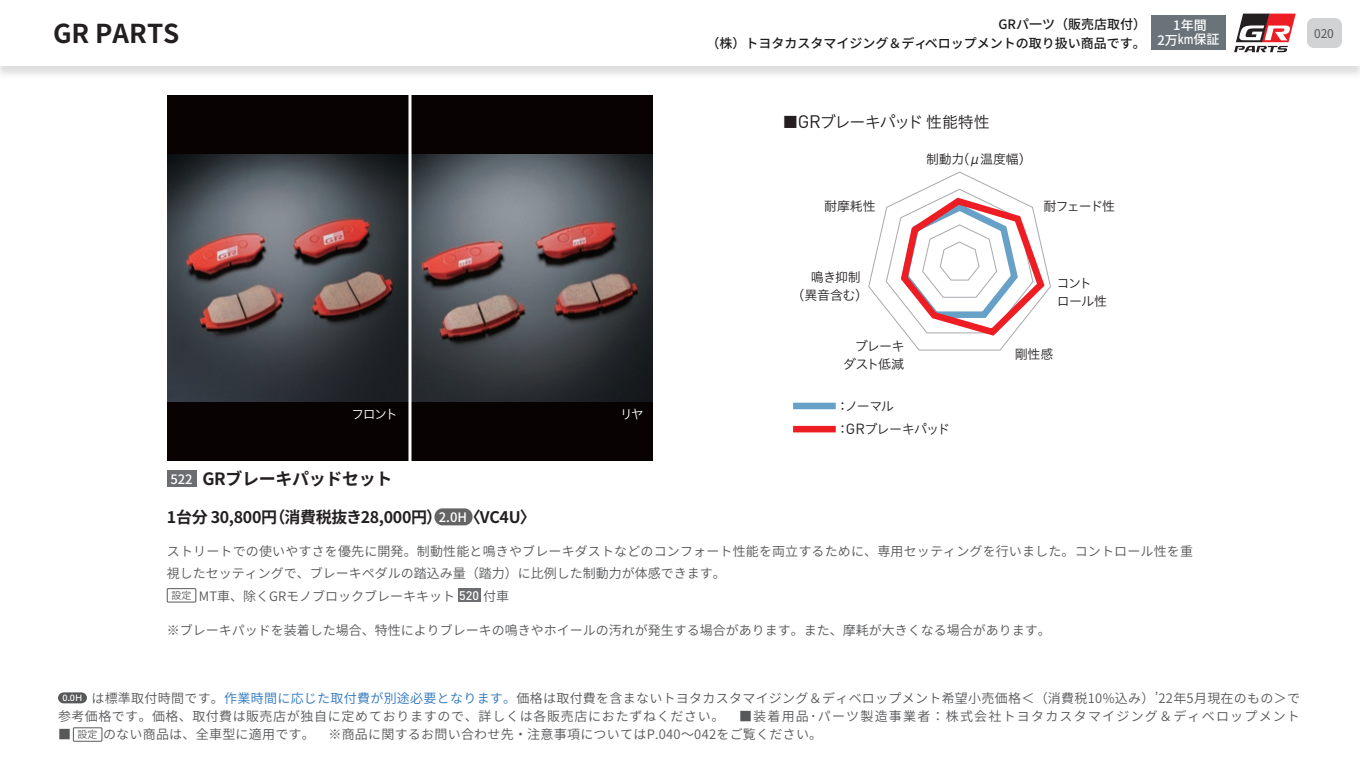
<style>
.page{position:relative;width:1360px;height:765px;background:#fff}
.page>*{position:absolute;margin:0;border:0;box-sizing:border-box;transform-origin:0 0}
.t1{font:700 26px "Noto Sans CJ Kjp";color:#231f20}
.t2{font:700 17px "Noto Sans CJ Kjp";letter-spacing:-.02em;color:#231f20}
.t3{font:700 16px "Noto Sans CJ Kjp";letter-spacing:-.02em;color:#231f20}
.t4{font:16px "Hiragino UD Sans Std N W3";letter-spacing:-.055em;color:#231f20}
.t5{font:600 13px/18px "Noto Sans CJ Kjp";letter-spacing:.02em;color:#57585a}
.t6{font:600 13px "Noto Sans CJ Kjp";color:#57585a}
.t7{font:13px/18px "Hiragino UD Sans Std N W3";letter-spacing:-.055em;color:#231f20}
.t8{font:500 13px/19px "Noto Sans CJ Kjp";color:#1c1c1c;text-align:right}
.t9{font:13px/18px "Hiragino UD Sans Std N W3";letter-spacing:-.025em;color:#231f20}
.t10{font:500 13px/14.1px "Noto Sans CJ Kjp";color:#fff;text-align:center}
.t11{font:13px "Hiragino UD Sans Std N W3";letter-spacing:-.13em;color:#fff}
.t12{font:12px "Noto Sans CJ Kjp";color:#57585a}
.s1{font-family:"DIN";font-size:17.9px}
.s2{font-family:"DIN";font-size:14.6px}
.s3{font-weight:500;font-size:13px;color:#fff}
.s4{font-size:10px}
.s5{font-family:"DIN";font-weight:500;font-size:12.4px;color:#fff}
.s6{color:#2e76bc}
</style>
<div class="page">
<div style="left:167px;top:95px;width:486px;height:365px;background:#080302"></div>
<img style="left:411px;top:154px;width:242px;height:247px">
<svg style="left:167px;top:154px;width:241px;height:247px;background:#4f484c"></svg>
<hr style="left:408px;top:94px;width:3px;height:367px;background:#fff">
<svg style="left:868px;top:171px;width:183px;height:180px"></svg>
<div style="left:793px;top:403px;width:43px;height:6px;background:#68a1c8"></div>
<div style="left:793px;top:426px;width:43px;height:6px;background:#ee1d23"></div>
<div style="left:167px;top:470px;width:29px;height:17px;background:#6c6d70"></div>
<div style="left:435px;top:508px;width:38px;height:17px;background:#646464;border-radius:8px"></div>
<div style="left:167px;top:588px;width:29px;height:14px;border:1px solid #57585a"></div>
<div style="left:458px;top:588px;width:22px;height:14px;background:#6c6d70"></div>
<div style="left:0;top:0;width:1360px;height:80px;background:#231f20;opacity:.15"></div>
<div style="left:0;top:0;width:1360px;height:66px;background:#fff"></div>
<div style="left:1307px;top:18px;width:35px;height:30px;background:#d1d2d4;border-radius:7px"></div>
<svg style="left:1234px;top:13px;width:62px;height:39px"></svg>
<div style="left:1151px;top:15px;width:75px;height:35px;background:#697379"></div>
<svg style="left:58px;top:692px;width:29px;height:11px"></svg>
<div style="left:73px;top:728px;width:29px;height:14px;border:1px solid #57585a"></div>
<p class="t8" style="left:706px;top:15px;width:441px">GRパ一ツ（販売店取付）<br>（株）トヨタカスタマイジング＆ディベロップメントの取り扱い商品です。</p>
<p class="t10" style="left:1157px;top:19px;width:64px">1年間<br>2万km保証</p>
<h1 class="t1" style="left:53px;top:19px;width:128px">GR PARTS</h1>
<p class="t12" style="left:1314px;top:26px;width:21px">020</p>
<p class="t4" style="left:782px;top:110px;width:209px">■<span class="s1">GR</span>ブレーキパッド性能特性</p>
<p class="t7" style="left:926px;top:149px;width:107px">制動力（μ温度幅）</p>
<p class="t7" style="left:824px;top:196px;width:53px">耐摩耗性</p>
<p class="t7" style="left:1043px;top:196px;width:73px">耐フェード性</p>
<p class="t9" style="left:792px;top:268px;width:78px;text-indent:19px">鳴き抑制（異音含む）</p>
<p class="t7" style="left:1057px;top:273px;width:52px">コントロール性</p>
<p class="t11" style="left:351px;top:404px;width:48px">フロント</p>
<p class="t11" style="left:620px;top:404px;width:26px">リヤ</p>
<p class="t7" style="left:843px;top:337px;width:63px;text-align:right">ブレーキダスト低減</p>
<p class="t7" style="left:836px;top:394px;width:115px;line-height:23.2px">：ノーマル<br>：<span class="s2">GR</span>ブレーキパッド</p>
<p class="t7" style="left:1015px;top:344px;width:40px">剛性感</p>
<h2 class="t2" style="left:170px;top:470px;width:224px"><span class="s3">522</span> GRブレーキパッドセット</h2>
<p class="t3" style="left:167px;top:508px;width:370px">1台分 30,800円（消費税抜き28,000円）<span class="s3">2.0H</span>〈VC4U〉</p>
<p class="t5" style="left:167px;top:542px;width:1028px">ストリートでの使いやすさを優先に開発。制動性能と鳴きやブレーキダストなどのコンフォート性能を両立するために、専用セッティングを行いました。コントロール性を重</p>
<p class="t6" style="left:167px;top:566px;width:560px">視したセッティングで、ブレーキペダルの踏込み量（踏力）に比例した制動力が体感できます。</p>
<p class="t6" style="left:172px;top:589px;width:339px"><span class="s4">設定</span> MT車、除くGRモノブロックブレーキキット <span class="s5">520</span> 付車</p>
<p class="t6" style="left:167px;top:623px;width:886px">※ブレーキパッドを装着した場合、特性によりブレーキの鳴きやホイールの汚れが発生する場合があります。また、摩耗が大きくなる場合があります。</p>
<p class="t5" style="left:58px;top:690px;width:1257px;text-indent:5px"><sup>0.0H</sup> は標準取付時間です。<span class="s6">作業時間に応じた取付費が別途必要となります。</span>価格は取付費を含まないトヨタカスタマイジング＆ディベロップメント希望小売価格＜（消費税10%込み）’22年5月現在のもの＞で参考価格です。価格、取付費は販売店が独自に定めておりますので、詳しくは各販売店におたずねください。　■装着用品･パーツ製造事業者：株式会社トヨタカスタマイジング＆ディベロップメント　</p>
<p class="t5" style="left:58px;top:726px;width:766px">■ <span class="s4">設定</span>のない商品は、全車型に適用です。　※商品に関するお問い合わせ先・注意事項についてはP.040～042をご覧ください。</p>
</div>
